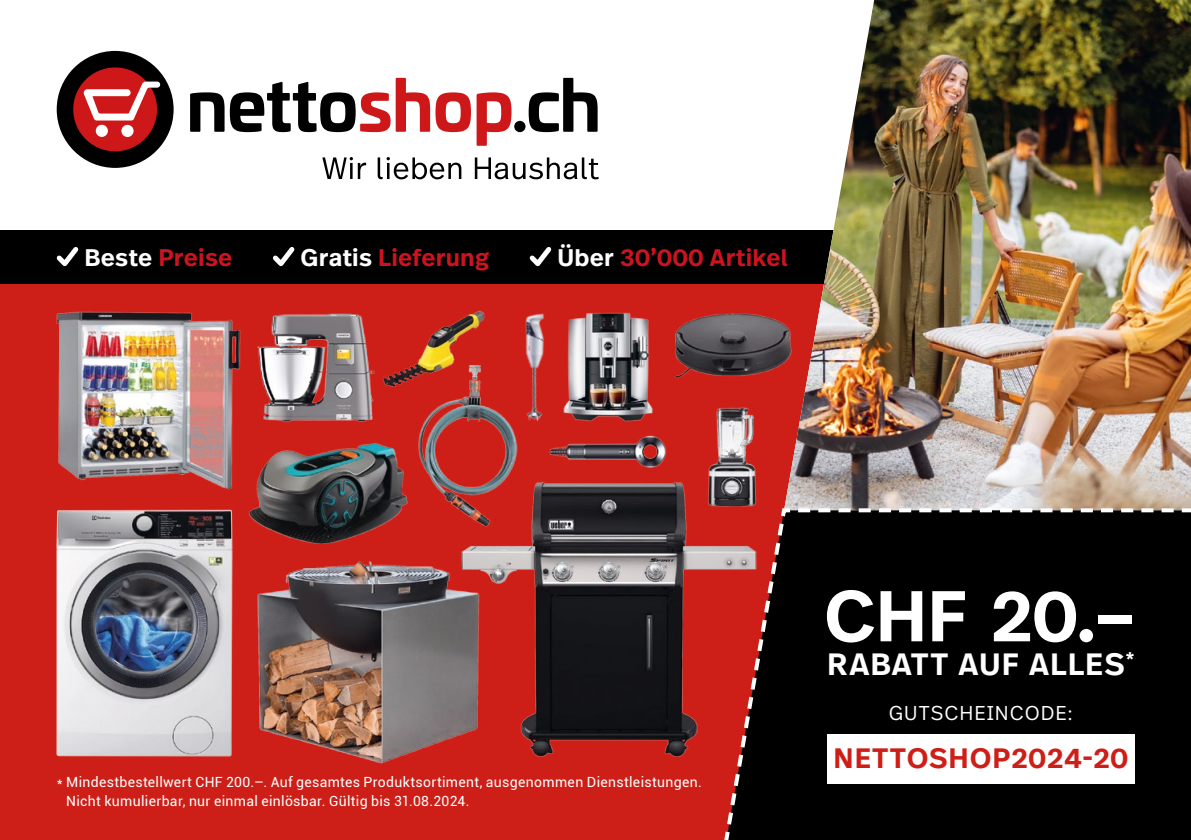
<style>
.page{position:relative;width:1191px;height:840px;background:#fff}
.page>*{position:absolute;margin:0;border:0;box-sizing:border-box;transform-origin:0 0}
.t1{font:600 71.6px "Real Text OT";color:#fff}
.t2{font:600 30.8px "Real Text OT";letter-spacing:.035em;color:#fff}
.t3{font:600 28px "Real Text OT";letter-spacing:.025em;color:#cd1f17}
.t4{font:600 24px "Real Text OT";letter-spacing:.01em;color:#cc1421}
.t5{font:300 20px "Real Text OT";letter-spacing:.045em;color:#fff}
.t6{font:14px/18.6px "Roboto";letter-spacing:.025em;color:#fff}
.s1{color:#fff}
</style>
<div class="page">
<div style="left:0;top:283px;width:784px;height:556px;background:#cd1f17"></div>
<div style="left:0;top:230px;width:1191px;height:53px;background:#000"></div>
<svg style="left:57px;top:51px;width:117px;height:117px"></svg>
<svg style="left:190px;top:92px;width:34px;height:40px"></svg>
<svg style="left:230px;top:82px;width:160px;height:50px"></svg>
<svg style="left:396px;top:78px;width:115px;height:68px"></svg>
<svg style="left:528px;top:78px;width:69px;height:54px"></svg>
<div style="left:514px;top:121px;width:11px;height:11px;background:#000;border-radius:50%"></div>
<svg style="left:322px;top:157px;width:44px;height:22px"></svg>
<svg style="left:378px;top:157px;width:83px;height:22px"></svg>
<svg style="left:475px;top:157px;width:123px;height:22px"></svg>
<img style="left:26px;top:479px;width:237px;height:308px">
<img style="left:536px;top:421px;width:144px;height:19px">
<img style="left:659px;top:297px;width:125px;height:95px">
<img style="left:241px;top:298px;width:154px;height:129px">
<img style="left:784px;top:0;width:407px;height:506px">
<div style="left:718px;top:506px;width:473px;height:333px;background:#000"></div>
<div style="left:827px;top:733px;width:307px;height:49px;background:#fff"></div>
<img style="left:411px;top:403px;width:115px;height:37px">
<img style="left:418px;top:440px;width:380px;height:356px">
<img style="left:370px;top:298px;width:93px;height:105px">
<svg style="left:273px;top:247px;width:22px;height:20px"></svg>
<svg style="left:529px;top:247px;width:23px;height:20px"></svg>
<svg style="left:56px;top:247px;width:23px;height:20px"></svg>
<img style="left:251px;top:554px;width:234px;height:215px">
<img style="left:47px;top:302px;width:201px;height:194px">
<img style="left:236px;top:427px;width:186px;height:132px">
<img style="left:463px;top:293px;width:145px;height:145px">
<img style="left:550px;top:299px;width:115px;height:134px">
<img style="left:690px;top:394px;width:83px;height:123px">
<h3 class="t4" style="left:84px;top:242px;width:149px"><span class="s1">Beste</span> Preise</h3>
<h3 class="t4" style="left:301px;top:242px;width:190px"><span class="s1">Gratis</span> Lieferung</h3>
<h3 class="t4" style="left:557px;top:242px;width:232px"><span class="s1">Über</span> 30ʼ000 Artikel</h3>
<p class="t6" style="left:66px;top:772px;width:637px;text-indent:-10px">* Mindestbestellwert CHF 200.–. Auf gesamtes Produktsortiment, ausgenommen Dienstleistungen.<br>Nicht kumulierbar, nur einmal einlösbar. Gültig bis 31.08.2024.</p>
<h1 class="t1" style="left:824px;top:569px;width:312px">CHF 20.–</h1>
<h2 class="t2" style="left:827px;top:644px;width:308px">RABATT AUF ALLES<sup>*</sup></h2>
<h3 class="t5" style="left:888px;top:700px;width:186px">GUTSCHEINCODE:</h3>
<h3 class="t3" style="left:833px;top:740px;width:296px">NETTOSHOP2024-20</h3>
</div>
